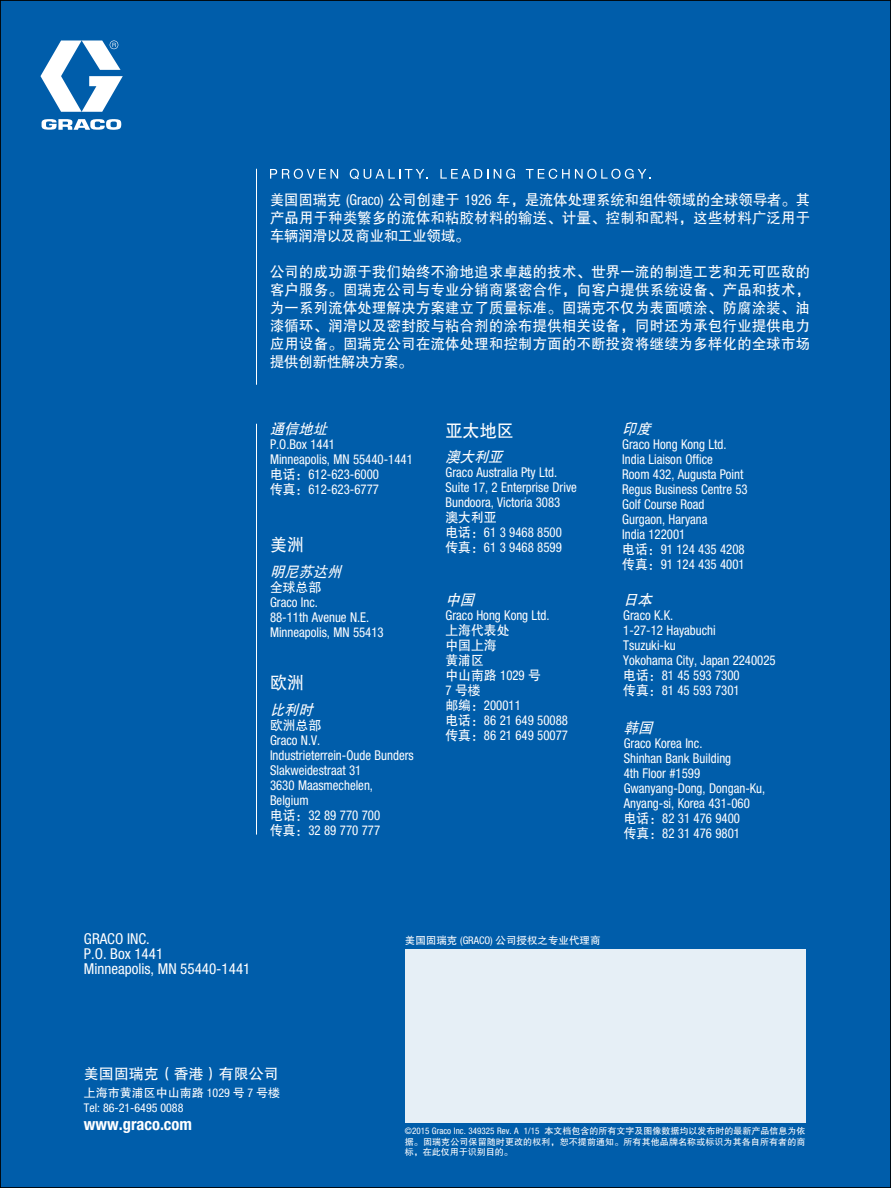
<style>
.page{position:relative;width:891px;height:1188px;background:#005daa}
.page>*{position:absolute;margin:0;border:0;box-sizing:border-box;transform-origin:0 0}
.t1{font:18px "FZHTJW GB1 0";color:#fff;scale:.95 1}
.t2{font:700 condensed 16.5px "Helvetica Neue LT Std";color:#fff}
.t3{font:15px/18px "FZHTJW GB1 0";letter-spacing:.025em;color:#fff;text-align:justify;scale:.95 1}
.t4{font:condensed 15px/15px "Helvetica Neue LT Std";color:#fff}
.t5{font:italic 15px "FZHTJW GB1 0";color:#fff;scale:.95 1}
.t6{font:15px "FZHTJW GB1 0";color:#fff}
.t7{font:condensed 13.5px/15px "Helvetica Neue LT Std";color:#fff;scale:.95 1}
.t8{font:13.5px/15px "FZHTJW GB1 0";color:#fff;scale:.95 1}
.t9{font:12px "FZHTJW GB1 0";color:#fff}
.t10{font:condensed 12px "Helvetica Neue LT Std";color:#fff}
.t11{font:10.5px "FZHTJW GB1 0";color:#fff}
.t12{font:condensed 9px "Helvetica Neue LT Std";color:#fff}
.t13{font:9px/10.8px "FZHTJW GB1 0";letter-spacing:.01em;color:#fff}
.s1{font-family:"Helvetica Neue LT Std";font-stretch:condensed}
.s2{font-family:"FZHTJW GB1 0";font-stretch:normal}
</style>
<div class="page">
<svg style="left:40px;top:41px;width:83px;height:89px"></svg>
<hr style="left:256px;top:169px;width:1px;height:216px;background:#fff">
<hr style="left:256px;top:424px;width:1px;height:411px;background:#fff">
<svg style="left:270px;top:169px;width:68px;height:10px"></svg>
<svg style="left:350px;top:169px;width:78px;height:10px"></svg>
<svg style="left:440px;top:169px;width:48px;height:10px"></svg>
<svg style="left:494px;top:169px;width:21px;height:10px"></svg>
<svg style="left:526px;top:169px;width:124px;height:10px"></svg>
<div style="left:405px;top:950px;width:401px;height:173px;background:#e6eff6"></div>
<p class="t3" style="left:270px;top:191px;width:570px">美国固瑞克 <span class="s1">(Graco)</span> 公司创建于 <span class="s1">1926</span> 年，是流体处理系统和组件领域的全球领导者。其产品用于种类繁多的流体和粘胶材料的输送、计量、控制和配料，这些材料广泛用于车辆润滑以及商业和工业领域。</p>
<p class="t3" style="left:270px;top:263px;width:570px">公司的成功源于我们始终不渝地追求卓越的技术、世界一流的制造工艺和无可匹敌的客户服务。固瑞克公司与专业分销商紧密合作，向客户提供系统设备、产品和技术，为一系列流体处理解决方案建立了质量标准。固瑞克不仅为表面喷涂、防腐涂装、油漆循环、润滑以及密封胶与粘合剂的涂布提供相关设备，同时还为承包行业提供电力应用设备。固瑞克公司在流体处理和控制方面的不断投资将继续为多样化的全球市场提供创新性解决方案。</p>
<h1 class="t1" style="left:446px;top:420px;width:74px">亚太地区</h1>
<p class="t5" style="left:446px;top:449px;width:66px">澳大利亚</p>
<p class="t7" style="left:446px;top:465px;width:140px">Graco Australia Pty Ltd.<br>Suite 17, 2 Enterprise Drive<br>Bundoora, Victoria 3083</p>
<p class="t8" style="left:446px;top:510px;width:56px">澳大利亚</p>
<p class="t7" style="left:446px;top:525px;width:124px"><span class="s2">电话：</span>61 3 9468 8500<span class="s2">传真：</span>61 3 9468 8599</p>
<p class="t5" style="left:270px;top:421px;width:66px">通信地址</p>
<p class="t7" style="left:270px;top:437px;width:152px">P.O.Box 1441<br>Minneapolis, MN 55440-1441<span class="s2">电话：</span>612-623-6000<br><span class="s2">传真：</span>612-623-6777</p>
<h1 class="t1" style="left:270px;top:535px;width:37px">美洲</h1>
<p class="t5" style="left:270px;top:563px;width:81px">明尼苏达州</p>
<p class="t8" style="left:270px;top:580px;width:55px">全球总部</p>
<p class="t7" style="left:270px;top:594px;width:121px">Graco Inc.<br>88-11th Avenue N.E.<br>Minneapolis, MN 55413</p>
<p class="t5" style="left:446px;top:591px;width:36px">中国</p>
<p class="t7" style="left:446px;top:607px;width:111px">Graco Hong Kong Ltd.</p>
<p class="t8" style="left:446px;top:623px;width:102px">上海代表处<br>中国上海<br>黄浦区<br>中山南路 <span class="s1">1029</span> 号<br><span class="s1">7</span> 号楼</p>
<p class="t7" style="left:446px;top:697px;width:130px"><span class="s2">邮编：</span>200011<br><span class="s2">电话：</span>86 21 649 50088<span class="s2">传真：</span>86 21 649 50077</p>
<h1 class="t1" style="left:270px;top:673px;width:37px">欧洲</h1>
<p class="t5" style="left:270px;top:701px;width:51px">比利时</p>
<p class="t8" style="left:270px;top:718px;width:55px">欧洲总部</p>
<p class="t7" style="left:270px;top:732px;width:153px">Graco N.V.<br>Industrieterrein-Oude Bunders<br>Slakweidestraat 31<br>3630 Maasmechelen,<br>Belgium<br><span class="s2">电话：</span>32 89 770 700<br><span class="s2">传真：</span>32 89 770 777</p>
<p class="t5" style="left:622px;top:421px;width:36px">印度</p>
<p class="t7" style="left:622px;top:437px;width:134px">Graco Hong Kong Ltd.<br>India Liaison Office<br>Room 432, Augusta Point<br>Regus Business Centre 53<br>Golf Course Road<br>Gurgaon, Haryana<br>India 122001<br><span class="s2">电话：</span>91 124 435 4208<span class="s2">传真：</span>91 124 435 4001</p>
<p class="t5" style="left:623px;top:591px;width:36px">日本</p>
<p class="t7" style="left:623px;top:607px;width:162px">Graco K.K.<br>1-27-12 Hayabuchi<br>Tsuzuki-ku<br>Yokohama City, Japan 2240025<span class="s2">电话：</span>81 45 593 7300<br><span class="s2">传真：</span>81 45 593 7301</p>
<p class="t5" style="left:624px;top:720px;width:36px">韩国</p>
<p class="t7" style="left:624px;top:736px;width:151px">Graco Korea Inc.<br>Shinhan Bank Building<br>4th Floor #1599<br>Gwanyang-Dong, Dongan-Ku,<br>Anyang-si, Korea 431-060<span class="s2">电话：</span>82 31 476 9400<br><span class="s2">传真：</span>82 31 476 9801</p>
<p class="t4" style="left:84px;top:932px;width:168px">GRACO INC.<br>P.O. Box 1441<br>Minneapolis, MN 55440-1441</p>
<p class="t11" style="left:405px;top:934px;width:197px">美国固瑞克 <span class="s1">(GRACO)</span> 公司授权之专业代理商</p>
<p class="t6" style="left:84px;top:1065px;width:197px">美国固瑞克（香港）有限公司</p>
<p class="t9" style="left:84px;top:1086px;width:198px">上海市黄浦区中山南路 <span class="s1">1029</span> 号 <span class="s1">7</span> 号楼</p>
<p class="t10" style="left:84px;top:1101px;width:101px">Tel: 86-21-6495 0088</p>
<p class="t2" style="left:84px;top:1114px;width:110px">www.graco.com</p>
<p class="t12" style="left:405px;top:1125px;width:402px">©2015 Graco Inc. 349325 Rev. A 1/15 <span class="s2">本文档包含的所有文字及图像数据均以发布时的最新产品信息为依</span></p>
<p class="t13" style="left:405px;top:1136px;width:402px">据。固瑞克公司保留随时更改的权利，恕不提前通知。所有其他品牌名称或标识为其各自所有者的商标，在此仅用于识别目的。</p>
</div>
